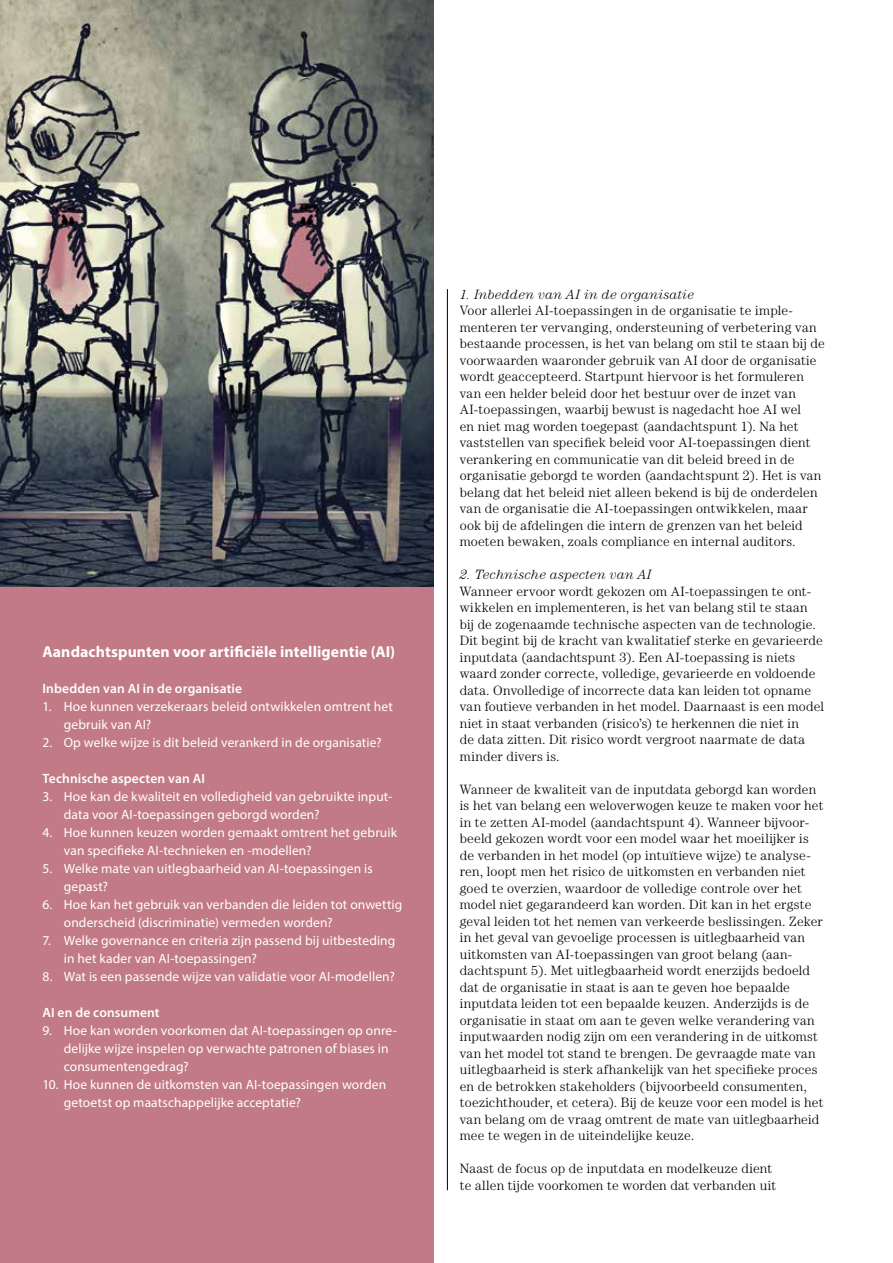
<style>
.page{position:relative;width:893px;height:1263px;background:#fff}
.page>*{position:absolute;margin:0;border:0;box-sizing:border-box;transform-origin:0 0}
.t1{font:700 15.75px "Myriad Pro";letter-spacing:.01em;color:#fff}
.t2{font:300 13.5px/16.5px "Century LT";letter-spacing:.01em;color:#000}
.t3{font:13.5px/18px "Myriad Pro";letter-spacing:.01em;color:#fff}
.t4{font:600 13.5px "Myriad Pro";letter-spacing:.01em;color:#fff}
.t5{font:italic 300 13.5px "Century LT";letter-spacing:.02em;color:#000}
</style>
<div class="page">
<img style="left:0;top:0;width:434px;height:587px">
<div style="left:0;top:587px;width:434px;height:676px;background:#c27a86"></div>
<hr style="left:447px;top:289px;width:1px;height:901px;background:#000">
<p class="t1" style="left:43px;top:641px;width:354px">Aandachtspunten voor artificiële intelligentie (AI)</p>
<p class="t4" style="left:43px;top:680px;width:201px">Inbedden van AI in de organisatie</p>
<p class="t3" style="left:64px;top:697px;width:331px;text-indent:-21px">1. Hoe kunnen verzekeraars beleid ontwikkelen omtrent het gebruik van AI?</p>
<p class="t3" style="left:43px;top:733px;width:341px">2. Op welke wijze is dit beleid verankerd in de organisatie?</p>
<p class="t4" style="left:43px;top:770px;width:164px">Technische aspecten van AI</p>
<p class="t3" style="left:64px;top:787px;width:330px;text-indent:-21px">3. Hoe kan de kwaliteit en volledigheid van gebruikte input&shy;data voor AI-toepassingen geborgd worden?</p>
<p class="t3" style="left:64px;top:823px;width:335px;text-indent:-21px">4. Hoe kunnen keuzen worden gemaakt omtrent het gebruik van specifieke AI-technieken en -modellen?</p>
<p class="t3" style="left:64px;top:859px;width:310px;text-indent:-21px">5. Welke mate van uitlegbaarheid van AI-toepassingen is gepast?</p>
<p class="t3" style="left:64px;top:895px;width:340px;text-indent:-21px">6. Hoe kan het gebruik van verbanden die leiden tot onwettig onderscheid (discriminatie) vermeden worden?</p>
<p class="t3" style="left:64px;top:931px;width:333px;text-indent:-21px">7. Welke governance en criteria zijn passend bij uitbesteding in het kader van AI-toepassingen?</p>
<p class="t3" style="left:43px;top:967px;width:354px">8. Wat is een passende wijze van validatie voor AI-modellen?</p>
<p class="t4" style="left:43px;top:1004px;width:119px">AI en de consument</p>
<p class="t3" style="left:64px;top:1021px;width:335px;text-indent:-21px">9. Hoe kan worden voorkomen dat AI-toepassingen op onre&shy;delijke wijze inspelen op verwachte patronen of biases in consumentengedrag?</p>
<p class="t3" style="left:64px;top:1075px;width:324px;text-indent:-21px">10. Hoe kunnen de uitkomsten van AI-toepassingen worden getoetst op maatschappelijke acceptatie?</p>
<p class="t5" style="left:460px;top:286px;width:236px">1. Inbedden van AI in de organisatie</p>
<p class="t2" style="left:460px;top:302px;width:367px">Voor allerlei AI-toepassingen in de organisatie te imple&shy;menteren ter vervanging, ondersteuning of verbetering van bestaande processen, is het van belang om stil te staan bij de voorwaarden waaronder gebruik van AI door de organisatie wordt geaccepteerd. Startpunt hiervoor is het formuleren van een helder beleid door het bestuur over de inzet van AI-toepassingen, waarbij bewust is nagedacht hoe AI wel<br>en niet mag worden toegepast (aandachtspunt 1). Na het vaststellen van specifiek beleid voor AI-toepassingen dient verankering en communicatie van dit beleid breed in de organisatie geborgd te worden (aandachtspunt 2). Het is van belang dat het beleid niet alleen bekend is bij de onderdelen van de organisatie die AI-toepassingen ontwikkelen, maar ook bij de afdelingen die intern de grenzen van het beleid moeten bewaken, zoals compliance en internal auditors.</p>
<p class="t5" style="left:460px;top:567px;width:194px">2. Technische aspecten van AI</p>
<p class="t2" style="left:460px;top:582px;width:366px">Wanneer ervoor wordt gekozen om AI-toepassingen te ont&shy;wikkelen en implementeren, is het van belang stil te staan bij de zogenaamde technische aspecten van de technologie.<br>Dit begint bij de kracht van kwalitatief sterke en gevarieerde inputdata (aandachtspunt 3). Een AI-toepassing is niets waard zonder correcte, volledige, gevarieerde en voldoende data. Onvolledige of incorrecte data kan leiden tot opname van foutieve verbanden in het model. Daarnaast is een model niet in staat verbanden (risico’s) te herkennen die niet in<br>de data zitten. Dit risico wordt vergroot naarmate de data minder divers is.</p>
<p class="t2" style="left:460px;top:780px;width:365px">Wanneer de kwaliteit van de inputdata geborgd kan worden is het van belang een weloverwogen keuze te maken voor het in te zetten AI-model (aandachtspunt 4). Wanneer bijvoor&shy;beeld gekozen wordt voor een model waar het moeilijker is de verbanden in het model (op intuïtieve wijze) te analyse&shy;ren, loopt men het risico de uitkomsten en verbanden niet goed te overzien, waardoor de volledige controle over het model niet gegarandeerd kan worden. Dit kan in het ergste geval leiden tot het nemen van verkeerde beslissingen. Zeker in het geval van gevoelige processen is uitlegbaarheid van uitkomsten van AI-toepassingen van groot belang (aan&shy;dachtspunt 5). Met uitlegbaarheid wordt enerzijds bedoeld dat de organisatie in staat is aan te geven hoe bepaalde inputdata leiden tot een bepaalde keuzen. Anderzijds is de organisatie in staat om aan te geven welke verandering van inputwaarden nodig zijn om een verandering in de uitkomst van het model tot stand te brengen. De gevraagde mate van uitlegbaarheid is sterk afhankelijk van het specifieke proces en de betrokken stakeholders (bijvoorbeeld consumenten, toezichthouder, et cetera). Bij de keuze voor een model is het van belang om de vraag omtrent de mate van uitlegbaarheid mee te wegen in de uiteindelijke keuze.</p>
<p class="t2" style="left:460px;top:1160px;width:318px">Naast de focus op de inputdata en modelkeuze dient te allen tijde voorkomen te worden dat verbanden uit</p>
</div>
